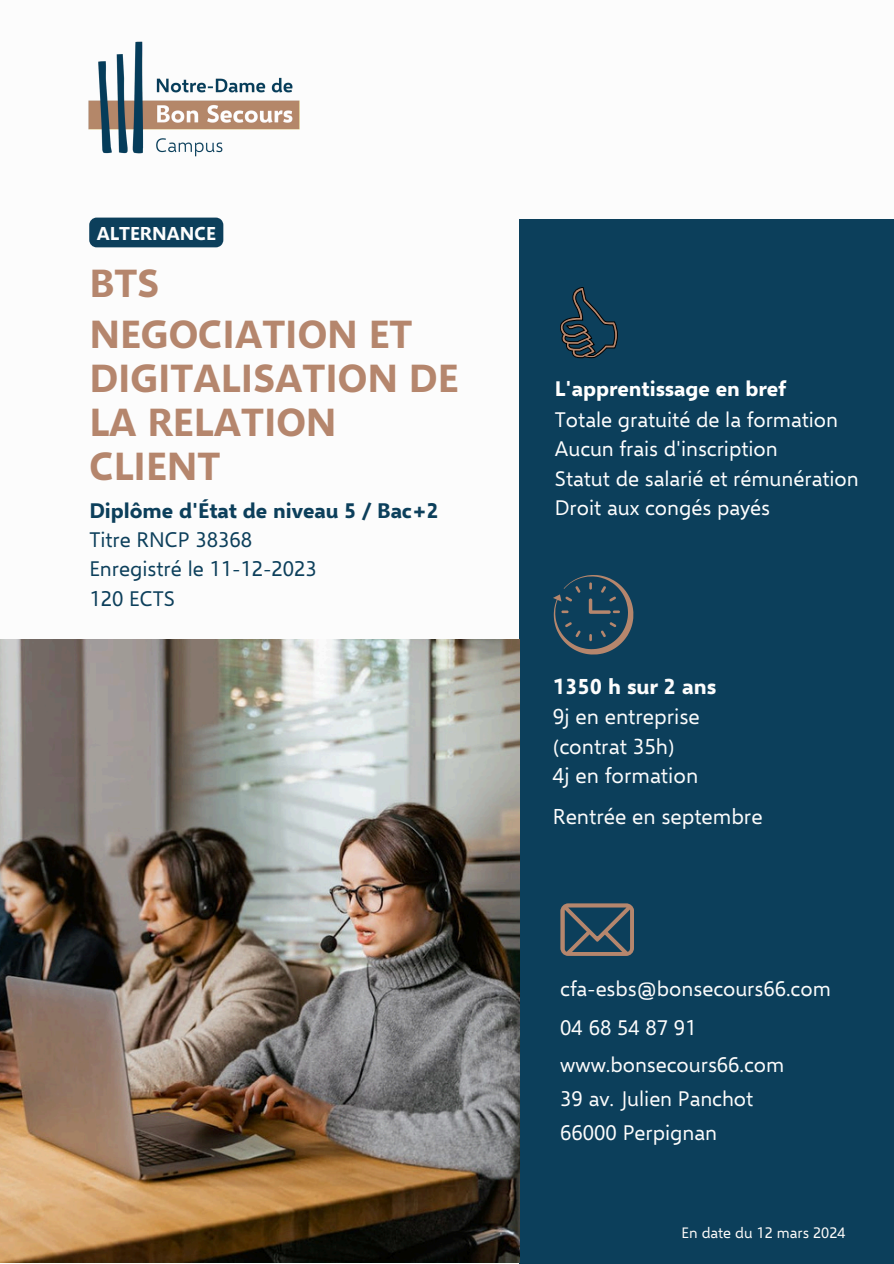
<style>
.page{position:relative;width:894px;height:1264px;background:#fff}
.page>*{position:absolute;margin:0;border:0;box-sizing:border-box;transform-origin:0 0}
.t1{font:700 39px/43.8px "Selawik";color:#b5866d}
.t2{font:21.45px/29.8px "Selawik";color:#fcfcfc}
.t3{font:21px/29.2px "Selawik";color:#fff}
.t4{font:21px/33.8px "Selawik";color:#fcfcfc}
.t5{font:21px/29.2px "Selawik";color:#0c3f5b}
.t6{font:700 18.6px "Selawik";color:#fefefe}
.t7{font:15px "Selawik";color:#fffcfa}
.s1{font-weight:700}
</style>
<div class="page">
<div style="left:519px;top:219px;width:374px;height:1044px;background:#0c3f5b"></div>
<svg style="left:560px;top:287px;width:57px;height:71px"></svg>
<svg style="left:560px;top:903px;width:73px;height:52px"></svg>
<svg style="left:553px;top:575px;width:80px;height:79px"></svg>
<img style="left:88px;top:41px;width:212px;height:116px">
<img style="left:0;top:639px;width:519px;height:623px">
<div style="left:89px;top:217px;width:134px;height:30px;background:#0c3f5b"></div>
<h2 class="t6" style="left:97px;top:221px;width:121px">ALTERNANCE</h2>
<h1 class="t1" style="left:89px;top:255px;width:324px;line-height:51.8px">BTS<br>NEGOCIATION ET</h1>
<h1 class="t1" style="left:89px;top:355px;width:370px">DIGITALISATION DE<br>LA RELATION<br>CLIENT</h1>
<p class="t5" style="left:89px;top:495px;width:351px"><span class="s1">Diplôme d'État de niveau 5 / Bac+2<br></span>Titre RNCP 38368<br>Enregistré le 11-12-2023<br>120 ECTS</p>
<h2 class="t3" style="left:554px;top:371px;width:285px;line-height:31.5px"><span class="s1">L'apprentissage en bref<br></span>Totale gratuité de la formation</h2>
<h2 class="t3" style="left:554px;top:433px;width:305px">Aucun frais d'inscription<br>Statut de salarié et rémunération<br>Droit aux congés payés</h2>
<p class="t2" style="left:552px;top:670px;width:165px"><span class="s1">1350 h sur 2 ans<br></span>9j en entreprise (contrat 35h)<br>4j en formation</p>
<h2 class="t2" style="left:552px;top:800px;width:211px">Rentrée en septembre</h2>
<h2 class="t4" style="left:560px;top:967px;width:272px;line-height:39.3px">cfa-esbs@bonsecours66.com<br>04 68 54 87 91</h2>
<h2 class="t4" style="left:560px;top:1047px;width:225px">www.bonsecours66.com<br>39 av. Julien Panchot<br>66000 Perpignan</h2>
<p class="t7" style="left:681px;top:1222px;width:165px">En date du 12 mars 2024</p>
</div>
